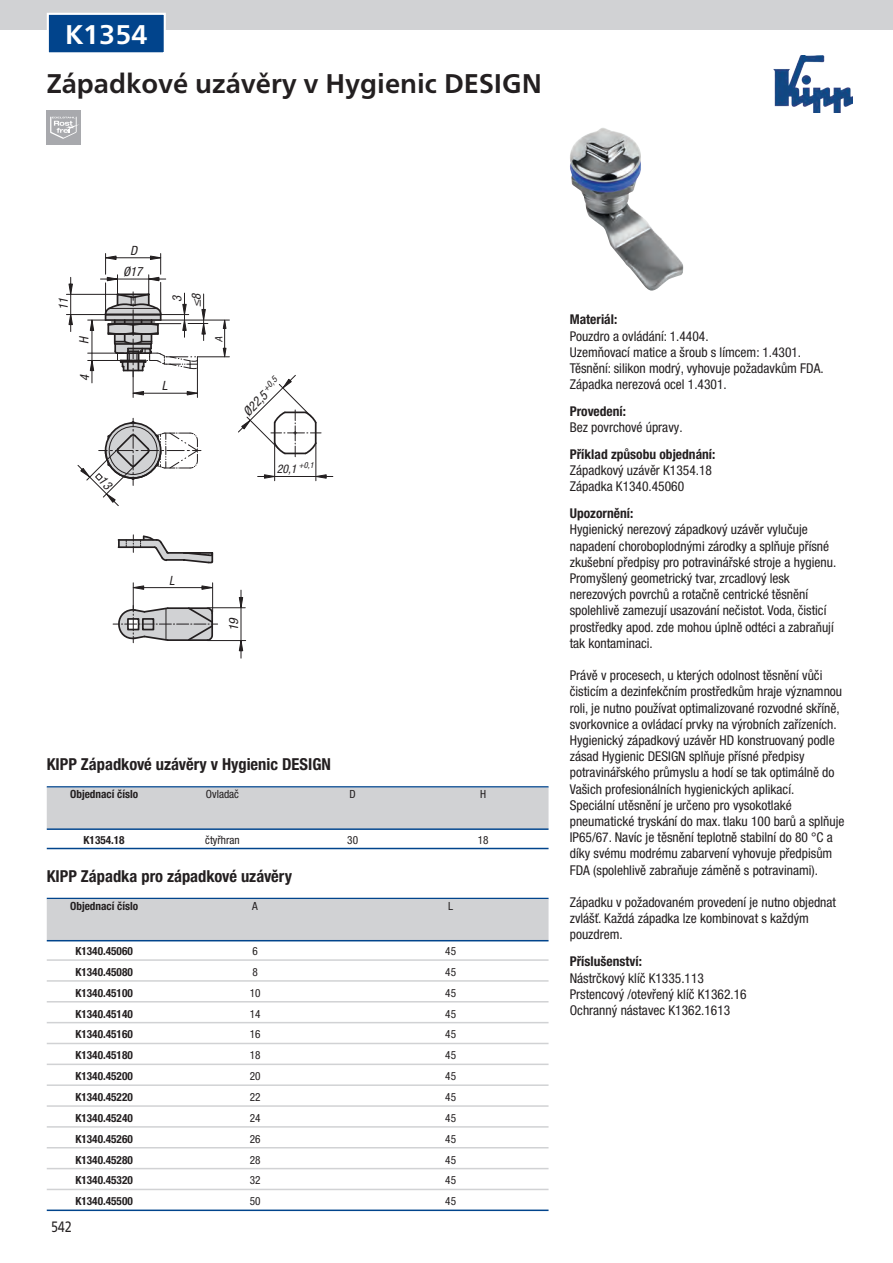
<style>
.page{position:relative;width:893px;height:1263px;background:#fff}
.page>*{position:absolute;margin:0;border:0;box-sizing:border-box;transform-origin:0 0}
.t1{font:700 27px "Frutiger Neue LTW1 G";color:#231f20}
.t2{font:700 27px "Frutiger Neue LTW1 G";color:#fff}
.t3{font:700 condensed 16.5px "Helvetica Neue LTW1 G";color:#231f20}
.t4{font:15px "Frutiger Neue LTW1 G";color:#231f20;scale:.81 1}
.t5{font:condensed 13.5px/16.2px "Helvetica Neue LTW1 G";color:#231f20}
.t6{font:700 condensed 13.5px "Helvetica Neue LTW1 G";color:#231f20}
.t7{font:italic condensed 12.75px/19.4px "Helvetica Neue LTW1 G";color:#231f20;text-align:center}
.t8{font:italic condensed 12.75px "Helvetica Neue LTW1 G";color:#231f20;scale:1.05 1}
.t9{font:italic condensed 12.75px "Helvetica Neue LTW1 G";color:#231f20;scale:.95 1}
.t10{font:italic condensed 11.85px "Helvetica Neue LTW1 G";color:#231f20}
.t11{font:700 condensed 11.25px "Helvetica Neue LTW1 G";color:#231f20}
.t12{font:condensed 11.25px "Helvetica Neue LTW1 G";color:#231f20}
.t13{font:italic condensed 10.2px "Helvetica Neue LTW1 G";color:#231f20}
</style>
<div class="page">
<div style="left:0;top:0;width:893px;height:30px;background:#d1d2d4"></div>
<img style="left:773px;top:55px;width:79px;height:58px">
<img style="left:570px;top:128px;width:113px;height:163px">
<hr style="left:161px;top:320px;width:68px;height:1px;background:#231f20">
<hr style="left:197px;top:356px;width:32px;height:1px;background:#231f20">
<hr style="left:224px;top:320px;width:1px;height:37px;background:#231f20">
<svg style="left:68px;top:309px;width:5px;height:16px"></svg>
<svg style="left:68px;top:283px;width:5px;height:16px"></svg>
<svg style="left:222px;top:319px;width:5px;height:10px"></svg>
<svg style="left:222px;top:347px;width:5px;height:11px"></svg>
<hr style="left:66px;top:314px;width:40px;height:1px;background:#231f20">
<hr style="left:66px;top:294px;width:51px;height:1px;background:#231f20">
<hr style="left:70px;top:277px;width:1px;height:55px;background:#231f20">
<hr style="left:274px;top:443px;width:1px;height:38px;background:#231f20">
<hr style="left:315px;top:443px;width:1px;height:38px;background:#231f20">
<hr style="left:258px;top:476px;width:75px;height:1px;background:#231f20">
<svg style="left:264px;top:474px;width:12px;height:5px"></svg>
<svg style="left:315px;top:474px;width:12px;height:5px"></svg>
<svg style="left:238px;top:375px;width:83px;height:82px"></svg>
<svg style="left:88px;top:253px;width:120px;height:144px"></svg>
<hr style="left:197px;top:367px;width:1px;height:30px;background:#231f20">
<hr style="left:133px;top:393px;width:64px;height:1px;background:#231f20">
<hr style="left:88px;top:360px;width:30px;height:1px;background:#231f20">
<hr style="left:92px;top:353px;width:1px;height:30px;background:#231f20">
<hr style="left:207px;top:640px;width:39px;height:1px;background:#231f20">
<hr style="left:208px;top:607px;width:37px;height:1px;background:#231f20">
<hr style="left:241px;top:590px;width:1px;height:68px;background:#231f20">
<svg style="left:118px;top:534px;width:96px;height:30px"></svg>
<svg style="left:238px;top:635px;width:6px;height:17px"></svg>
<svg style="left:238px;top:597px;width:6px;height:16px"></svg>
<svg style="left:113px;top:583px;width:105px;height:60px"></svg>
<div style="left:48px;top:14px;width:117px;height:39px;background:#01448c"></div>
<div style="left:47px;top:13px;width:119px;height:41px;border:2px solid #fff"></div>
<div style="left:47px;top:111px;width:34px;height:34px;background:#a8a9ad"></div>
<svg style="left:50px;top:117px;width:29px;height:22px"></svg>
<hr style="left:47px;top:786px;width:501px;height:2px;background:#01448c">
<div style="left:47px;top:788px;width:501px;height:41px;background:#d1d2d4"></div>
<hr style="left:47px;top:828px;width:501px;height:2px;background:#01448c">
<hr style="left:47px;top:848px;width:501px;height:1px;background:#01448c">
<hr style="left:47px;top:898px;width:501px;height:1px;background:#01448c">
<div style="left:47px;top:899px;width:501px;height:41px;background:#d1d2d4"></div>
<hr style="left:47px;top:940px;width:501px;height:1px;background:#01448c">
<hr style="left:47px;top:959px;width:501px;height:2px;background:#d1d2d4">
<hr style="left:47px;top:980px;width:501px;height:2px;background:#d1d2d4">
<hr style="left:47px;top:1001px;width:501px;height:1px;background:#d1d2d4">
<hr style="left:47px;top:1022px;width:501px;height:1px;background:#d1d2d4">
<hr style="left:47px;top:1043px;width:501px;height:1px;background:#d1d2d4">
<hr style="left:47px;top:1063px;width:501px;height:2px;background:#d1d2d4">
<hr style="left:47px;top:1084px;width:501px;height:2px;background:#d1d2d4">
<hr style="left:47px;top:1105px;width:501px;height:2px;background:#d1d2d4">
<hr style="left:47px;top:1126px;width:501px;height:1px;background:#d1d2d4">
<hr style="left:47px;top:1147px;width:501px;height:1px;background:#d1d2d4">
<hr style="left:47px;top:1168px;width:501px;height:1px;background:#d1d2d4">
<hr style="left:47px;top:1189px;width:501px;height:1px;background:#d1d2d4">
<hr style="left:47px;top:1209px;width:501px;height:2px;background:#01448c">
<svg style="left:77px;top:418px;width:124px;height:88px"></svg>
<h1 class="t2" style="left:65px;top:18px;width:84px">K1354</h1>
<h1 class="t1" style="left:47px;top:67px;width:497px">Západkové uzávěry v Hygienic DESIGN</h1>
<p class="t7" style="left:130px;top:241px;width:9px">D</p>
<p class="t7" style="left:54px;top:310px;width:14px;rotate:-90deg">11</p>
<p class="t7" style="left:74px;top:344px;width:9px;rotate:-90deg">H</p>
<p class="t7" style="left:75px;top:381px;width:8px;rotate:-90deg">4</p>
<p class="t7" style="left:123px;top:262px;width:21px">Ø17</p>
<p class="t7" style="left:167px;top:307px;width:16px;rotate:-90deg">3 ≤8</p>
<p class="t13" style="left:213px;top:342px;width:7px;rotate:-90deg">A</p>
<p class="t7" style="left:162px;top:376px;width:7px">L</p>
<p class="t7" style="left:238px;top:407px;width:48px;rotate:-45deg">Ø22,5 <sup>+0,5</sup></p>
<p class="t10" style="left:277px;top:462px;width:39px">20,1 <sup>+0,1</sup></p>
<p class="t9" style="left:169px;top:573px;width:7px">L</p>
<p class="t8" style="left:226px;top:631px;width:15px;rotate:-90deg">19</p>
<p class="t3" style="left:47px;top:754px;width:286px">KIPP Západkové uzávěry v Hygienic DESIGN</p>
<p class="t11" style="left:70px;top:787px;width:70px">Objednací číslo</p>
<p class="t12" style="left:206px;top:787px;width:35px">Ovladač</p>
<p class="t12" style="left:350px;top:787px;width:8px">D</p>
<p class="t12" style="left:480px;top:787px;width:8px">H</p>
<p class="t11" style="left:84px;top:833px;width:43px">K1354.18</p>
<p class="t12" style="left:205px;top:833px;width:36px">čtyřhran</p>
<p class="t12" style="left:347px;top:833px;width:12px">30</p>
<p class="t12" style="left:478px;top:833px;width:12px">18</p>
<p class="t3" style="left:47px;top:866px;width:247px">KIPP Západka pro západkové uzávěry</p>
<p class="t11" style="left:70px;top:899px;width:70px">Objednací číslo</p>
<p class="t12" style="left:252px;top:899px;width:7px">A</p>
<p class="t12" style="left:448px;top:899px;width:6px">L</p>
<p class="t11" style="left:75px;top:944px;width:59px">K1340.45060</p>
<p class="t12" style="left:252px;top:944px;width:7px">6</p>
<p class="t12" style="left:445px;top:944px;width:12px">45</p>
<p class="t11" style="left:75px;top:965px;width:59px">K1340.45080</p>
<p class="t12" style="left:252px;top:965px;width:7px">8</p>
<p class="t12" style="left:445px;top:965px;width:12px">45</p>
<p class="t11" style="left:75px;top:986px;width:59px">K1340.45100</p>
<p class="t12" style="left:250px;top:986px;width:12px">10</p>
<p class="t12" style="left:445px;top:986px;width:12px">45</p>
<p class="t11" style="left:75px;top:1007px;width:59px">K1340.45140</p>
<p class="t12" style="left:250px;top:1007px;width:12px">14</p>
<p class="t12" style="left:445px;top:1007px;width:12px">45</p>
<p class="t11" style="left:75px;top:1028px;width:59px">K1340.45160</p>
<p class="t12" style="left:250px;top:1028px;width:12px">16</p>
<p class="t12" style="left:445px;top:1028px;width:12px">45</p>
<p class="t11" style="left:75px;top:1048px;width:59px">K1340.45180</p>
<p class="t12" style="left:250px;top:1049px;width:12px">18</p>
<p class="t12" style="left:445px;top:1049px;width:12px">45</p>
<p class="t11" style="left:75px;top:1069px;width:59px">K1340.45200</p>
<p class="t12" style="left:250px;top:1069px;width:12px">20</p>
<p class="t12" style="left:445px;top:1069px;width:12px">45</p>
<p class="t11" style="left:75px;top:1090px;width:59px">K1340.45220</p>
<p class="t12" style="left:250px;top:1090px;width:12px">22</p>
<p class="t12" style="left:445px;top:1090px;width:12px">45</p>
<p class="t11" style="left:75px;top:1111px;width:59px">K1340.45240</p>
<p class="t12" style="left:250px;top:1111px;width:12px">24</p>
<p class="t12" style="left:445px;top:1111px;width:12px">45</p>
<p class="t11" style="left:75px;top:1132px;width:59px">K1340.45260</p>
<p class="t12" style="left:250px;top:1132px;width:12px">26</p>
<p class="t12" style="left:445px;top:1132px;width:12px">45</p>
<p class="t11" style="left:75px;top:1153px;width:59px">K1340.45280</p>
<p class="t12" style="left:250px;top:1153px;width:12px">28</p>
<p class="t12" style="left:445px;top:1153px;width:12px">45</p>
<p class="t11" style="left:75px;top:1174px;width:59px">K1340.45320</p>
<p class="t12" style="left:250px;top:1174px;width:12px">32</p>
<p class="t12" style="left:445px;top:1174px;width:12px">45</p>
<p class="t11" style="left:75px;top:1194px;width:59px">K1340.45500</p>
<p class="t12" style="left:250px;top:1194px;width:12px">50</p>
<p class="t12" style="left:445px;top:1194px;width:12px">45</p>
<p class="t4" style="left:51px;top:1218px;width:27px">542</p>
<p class="t6" style="left:570px;top:311px;width:49px">Materiál:</p>
<p class="t5" style="left:570px;top:328px;width:255px">Pouzdro a ovládání: 1.4404.<br>Uzemňovací matice a šroub s límcem: 1.4301.<br>Těsnění: silikon modrý, vyhovuje požadavkům FDA.<br>Západka nerezová ocel 1.4301.</p>
<p class="t6" style="left:570px;top:403px;width:58px">Provedení:</p>
<p class="t5" style="left:570px;top:419px;width:114px">Bez povrchové úpravy.</p>
<p class="t6" style="left:570px;top:446px;width:147px">Příklad způsobu objednání:</p>
<p class="t5" style="left:570px;top:462px;width:144px">Západkový uzávěr K1354.18<br>Západka K1340.45060</p>
<p class="t6" style="left:570px;top:505px;width:65px">Upozornění:</p>
<p class="t5" style="left:570px;top:522px;width:268px">Hygienický nerezový západkový uzávěr vylučuje napadení choroboplodnými zárodky a splňuje přísné zkušební předpisy pro potravinářské stroje a hygienu.<br>Promyšlený geometrický tvar, zrcadlový lesk nerezových povrchů a rotačně centrické těsnění spolehlivě zamezují usazování nečistot. Voda, čisticí prostředky apod. zde mohou úplně odtéci a zabraňují tak kontaminaci.</p>
<p class="t5" style="left:570px;top:667px;width:276px">Právě v procesech, u kterých odolnost těsnění vůči čisticím a dezinfekčním prostředkům hraje významnou roli, je nutno používat optimalizované rozvodné skříně, svorkovnice a ovládací prvky na výrobních zařízeních.<br>Hygienický západkový uzávěr HD konstruovaný podle zásad Hygienic DESIGN splňuje přísné předpisy potravinářského průmyslu a hodí se tak optimálně do Vašich profesionálních hygienických aplikací.<br>Speciální utěsnění je určeno pro vysokotlaké pneumatické tryskání do max. tlaku 100 barů a splňuje IP65/67. Navíc je těsnění teplotně stabilní do 80 °C a díky svému modrému zabarvení vyhovuje předpisům FDA (spolehlivě zabraňuje záměně s potravinami).</p>
<p class="t5" style="left:570px;top:894px;width:268px">Západku v požadovaném provedení je nutno objednat zvlášť. Každá západka lze kombinovat s každým pouzdrem.</p>
<p class="t6" style="left:570px;top:953px;width:74px">Příslušenství:</p>
<p class="t5" style="left:570px;top:970px;width:178px">Nástrčkový klíč K1335.113<br>Prstencový /otevřený klíč K1362.16<br>Ochranný nástavec K1362.1613</p>
</div>
